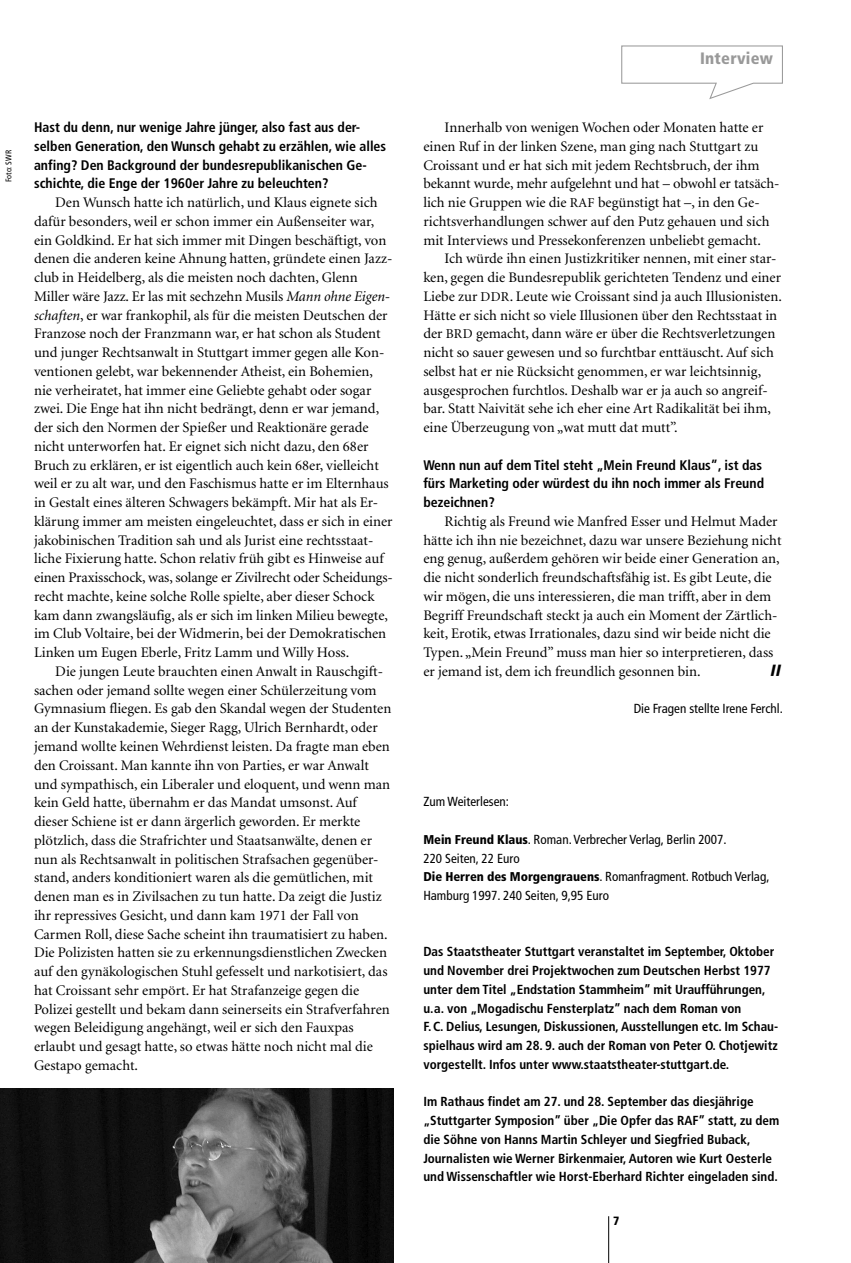
<style>
.page{position:relative;width:851px;height:1263px;background:#fff}
.page>*{position:absolute;margin:0;border:0;box-sizing:border-box;transform-origin:0 0}
.t1{font:900 condensed 16.5px "Frutiger";letter-spacing:.015em;color:#999}
.t2{font:italic 900 15px "Frutiger BQ";color:#000}
.t3{font:14.7px/18.8px "Minion";color:#000}
.t4{font:700 condensed 13.8px/18.8px "Frutiger";color:#000}
.t5{font:700 condensed 13.2px/18.8px "Frutiger";color:#000}
.t6{font:condensed 13.2px/18.8px "Frutiger";color:#000}
.t7{font:900 condensed 12px "Frutiger";color:#000}
.t8{font:condensed 8.25px "Frutiger";color:#000}
.s1{font-style:italic}
.s2{font-size:13.5px}
.s3{font-weight:900;font-size:12.75px}
</style>
<div class="page">
<hr style="left:608px;top:1216px;width:1px;height:47px;background:#000">
<svg style="left:621px;top:45px;width:161px;height:54px"></svg>
<img style="left:0;top:1089px;width:393px;height:174px">
<p class="t8" style="left:5px;top:182px;width:33px;rotate:-90deg">Foto: SWR</p>
<p class="t4" style="left:34px;top:119px;width:353px">Hast du denn, nur wenige Jahre jünger, also fast aus der&shy;selben Generation, den Wunsch gehabt zu erzählen, wie alles anfing? Den Background der bundesrepublikanischen Ge&shy;schichte, die Enge der 1960er Jahre zu beleuchten?</p>
<p class="t3" style="left:34px;top:194px;width:360px;text-indent:21px">Den Wunsch hatte ich natürlich, und Klaus eignete sich dafür besonders, weil er schon immer ein Außenseiter war, ein Goldkind. Er hat sich immer mit Dingen beschäftigt, von denen die anderen keine Ahnung hatten, gründete einen Jazz&shy;club in Heidelberg, als die meisten noch dachten, Glenn Miller wäre Jazz. Er las mit sechzehn Musils <span class="s1">Mann ohne Eigen&shy;schaften</span>, er war frankophil, als für die meisten Deutschen der Franzose noch der Franzmann war, er hat schon als Student und junger Rechtsanwalt in Stuttgart immer gegen alle Kon&shy;ventionen gelebt, war bekennender Atheist, ein Bohemien, nie verheiratet, hat immer eine Geliebte gehabt oder sogar zwei. Die Enge hat ihn nicht bedrängt, denn er war jemand, der sich den Normen der Spießer und Reaktionäre gerade nicht unterworfen hat. Er eignet sich nicht dazu, den 68er Bruch zu erklären, er ist eigentlich auch kein 68er, vielleicht weil er zu alt war, und den Faschismus hatte er im Elternhaus in Gestalt eines älteren Schwagers bekämpft. Mir hat als Er&shy;klärung immer am meisten eingeleuchtet, dass er sich in einer jakobinischen Tradition sah und als Jurist eine rechtsstaat&shy;liche Fixierung hatte. Schon relativ früh gibt es Hinweise auf einen Praxisschock, was, solange er Zivilrecht oder Scheidungs&shy;recht machte, keine solche Rolle spielte, aber dieser Schock kam dann zwangsläufig, als er sich im linken Milieu bewegte, im Club Voltaire, bei der Widmerin, bei der Demokratischen Linken um Eugen Eberle, Fritz Lamm und Willy Hoss.</p>
<p class="t3" style="left:34px;top:663px;width:359px;text-indent:21px">Die jungen Leute brauchten einen Anwalt in Rauschgift&shy;sachen oder jemand sollte wegen einer Schülerzeitung vom Gymnasium fliegen. Es gab den Skandal wegen der Studenten an der Kunstakademie, Sieger Ragg, Ulrich Bernhardt, oder jemand wollte keinen Wehrdienst leisten. Da fragte man eben den Croissant. Man kannte ihn von Parties, er war Anwalt und sympathisch, ein Liberaler und eloquent, und wenn man kein Geld hatte, übernahm er das Mandat umsonst. Auf dieser Schiene ist er dann ärgerlich geworden. Er merkte plötzlich, dass die Strafrichter und Staatsanwälte, denen er nun als Rechtsanwalt in politischen Strafsachen gegenüber&shy;stand, anders konditioniert waren als die gemütlichen, mit denen man es in Zivilsachen zu tun hatte. Da zeigt die Justiz ihr repressives Gesicht, und dann kam 1971 der Fall von Carmen Roll, diese Sache scheint ihn traumatisiert zu haben.<br>Die Polizisten hatten sie zu erkennungsdienstlichen Zwecken auf den gynäkologischen Stuhl gefesselt und narkotisiert, das hat Croissant sehr empört. Er hat Strafanzeige gegen die Polizei gestellt und bekam dann seinerseits ein Strafverfahren wegen Beleidigung angehängt, weil er sich den Fauxpas erlaubt und gesagt hatte, so etwas hätte noch nicht mal die Gestapo gemacht.</p>
<p class="t1" style="left:700px;top:52px;width:74px">Interview</p>
<p class="t3" style="left:423px;top:119px;width:358px;text-indent:21px">Innerhalb von wenigen Wochen oder Monaten hatte er einen Ruf in der linken Szene, man ging nach Stuttgart zu Croissant und er hat sich mit jedem Rechtsbruch, der ihm bekannt wurde, mehr aufgelehnt und hat – obwohl er tatsäch&shy;lich nie Gruppen wie die <span class="s2">RAF</span> begünstigt hat –, in den Ge&shy;richtsverhandlungen schwer auf den Putz gehauen und sich mit Interviews und Pressekonferenzen unbeliebt gemacht.</p>
<p class="t3" style="left:423px;top:250px;width:360px;text-indent:21px">Ich würde ihn einen Justizkritiker nennen, mit einer star&shy;ken, gegen die Bundesrepublik gerichteten Tendenz und einer Liebe zur <span class="s2">DDR</span>. Leute wie Croissant sind ja auch Illusionisten.<br>Hätte er sich nicht so viele Illusionen über den Rechtsstaat in der <span class="s2">BRD</span> gemacht, dann wäre er über die Rechtsverletzungen nicht so sauer gewesen und so furchtbar enttäuscht. Auf sich selbst hat er nie Rücksicht genommen, er war leichtsinnig, ausgesprochen furchtlos. Deshalb war er ja auch so angreif&shy;bar. Statt Naivität sehe ich eher eine Art Radikalität bei ihm, eine Überzeugung von „wat mutt dat mutt”.</p>
<p class="t4" style="left:423px;top:457px;width:342px">Wenn nun auf dem Titel steht „Mein Freund Klaus”, ist das fürs Marketing oder würdest du ihn noch immer als Freund bezeichnen?</p>
<p class="t3" style="left:423px;top:513px;width:359px;text-indent:21px">Richtig als Freund wie Manfred Esser und Helmut Mader hätte ich ihn nie bezeichnet, dazu war unsere Beziehung nicht eng genug, außerdem gehören wir beide einer Generation an, die nicht sonderlich freundschaftsfähig ist. Es gibt Leute, die wir mögen, die uns interessieren, die man trifft, aber in dem Begriff Freundschaft steckt ja auch ein Moment der Zärtlich&shy;keit, Erotik, etwas Irrationales, dazu sind wir beide nicht die Typen. „Mein Freund” muss man hier so interpretieren, dass er jemand ist, dem ich freundlich gesonnen bin.</p>
<p class="t6" style="left:633px;top:701px;width:151px">Die Fragen stellte Irene Ferchl.</p>
<p class="t2" style="left:770px;top:662px;width:11px">ll</p>
<p class="t6" style="left:423px;top:793px;width:87px">Zum Weiterlesen:</p>
<p class="t6" style="left:423px;top:831px;width:347px"><span class="s3">Mein Freund Klaus</span>. Roman. Verbrecher Verlag, Berlin 2007.<br>220 Seiten, 22 Euro<br><span class="s3">Die Herren des Morgengrauens</span>. Romanfragment. Rotbuch Verlag, Hamburg 1997. 240 Seiten, 9,95 Euro</p>
<p class="t5" style="left:423px;top:943px;width:356px">Das Staatstheater Stuttgart veranstaltet im September, Oktober und November drei Projektwochen zum Deutschen Herbst 1977 unter dem Titel „Endstation Stammheim” mit Uraufführungen, u.a. von „Mogadischu Fensterplatz” nach dem Roman von<br>F.C. Delius, Lesungen, Diskussionen, Ausstellungen etc. Im Schau&shy;spielhaus wird am 28. 9. auch der Roman von Peter O. Chotjewitz vorgestellt. Infos unter www.staatstheater-stuttgart.de.</p>
<p class="t5" style="left:423px;top:1093px;width:357px">Im Rathaus findet am 27. und 28. September das diesjährige „Stuttgarter Symposion” über „Die Opfer das RAF” statt, zu dem die Söhne von Hanns Martin Schleyer und Siegfried Buback, Journalisten wie Werner Birkenmaier, Autoren wie Kurt Oesterle und Wissenschaftler wie Horst-Eberhard Richter eingeladen sind.</p>
<p class="t7" style="left:613px;top:1216px;width:8px">7</p>
</div>
